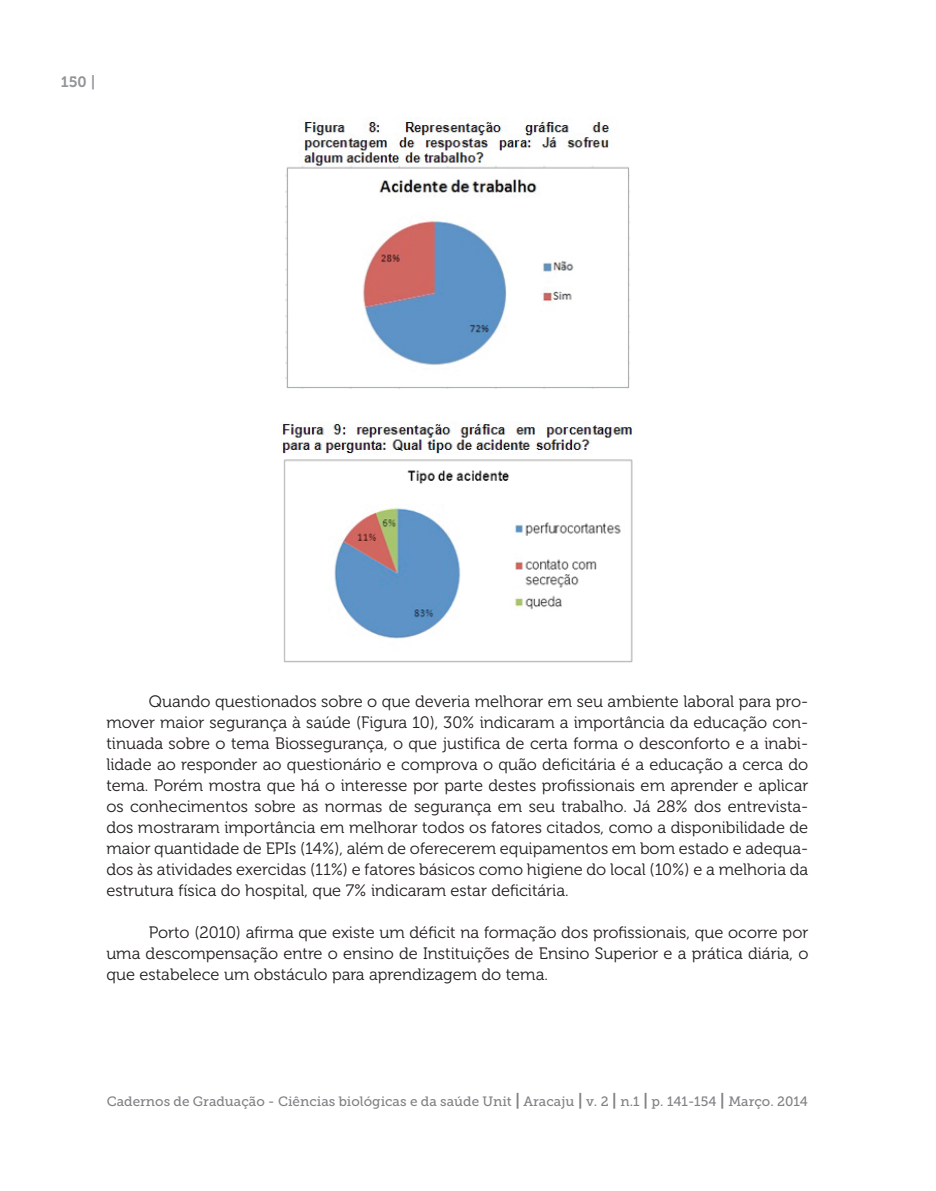
<style>
.page{position:relative;width:936px;height:1191px;background:#fff}
.page>*{position:absolute;margin:0;border:0;box-sizing:border-box;transform-origin:0 0}
.t1{font:16.5px/21px "Museo 300";color:#231f20;text-align:justify}
.t2{font:15px "Museo 700";color:#939598}
.t3{font:13.5px "Museo Slab 500";color:#808285}
.s1{font-family:"Museo 700";font-size:16.5px}
</style>
<div class="page">
<img style="left:285px;top:119px;width:345px;height:270px">
<img style="left:280px;top:422px;width:353px;height:241px">
<p class="t2" style="left:61px;top:73px;width:36px">150 |</p>
<p class="t1" style="left:106px;top:691px;width:703px;text-indent:43px">Quando questionados sobre o que deveria melhorar em seu ambiente laboral para pro&shy;mover maior segurança à saúde (Figura 10), 30% indicaram a importância da educação con&shy;tinuada sobre o tema Biossegurança, o que justifica de certa forma o desconforto e a inabi&shy;lidade ao responder ao questionário e comprova o quão deficitária é a educação a cerca do tema. Porém mostra que há o interesse por parte destes profissionais em aprender e aplicar os conhecimentos sobre as normas de segurança em seu trabalho. Já 28% dos entrevista&shy;dos mostraram importância em melhorar todos os fatores citados, como a disponibilidade de maior quantidade de EPIs (14%), além de oferecerem equipamentos em bom estado e adequa&shy;dos às atividades exercidas (11%) e fatores básicos como higiene do local (10%) e a melhoria da estrutura física do hospital, que 7% indicaram estar deficitária.</p>
<p class="t1" style="left:106px;top:922px;width:703px;text-indent:43px">Porto (2010) afirma que existe um déficit na formação dos profissionais, que ocorre por uma descompensação entre o ensino de Instituições de Ensino Superior e a prática diária, o que estabelece um obstáculo para aprendizagem do tema.</p>
<p class="t3" style="left:107px;top:1093px;width:702px">Cadernos de Graduação - Ciências biológicas e da saúde Unit <span class="s1">|</span> Aracaju <span class="s1">|</span> v. 2 <span class="s1">|</span> n.1 <span class="s1">|</span> p. 141-154 <span class="s1">|</span> Março. 2014</p>
</div>
